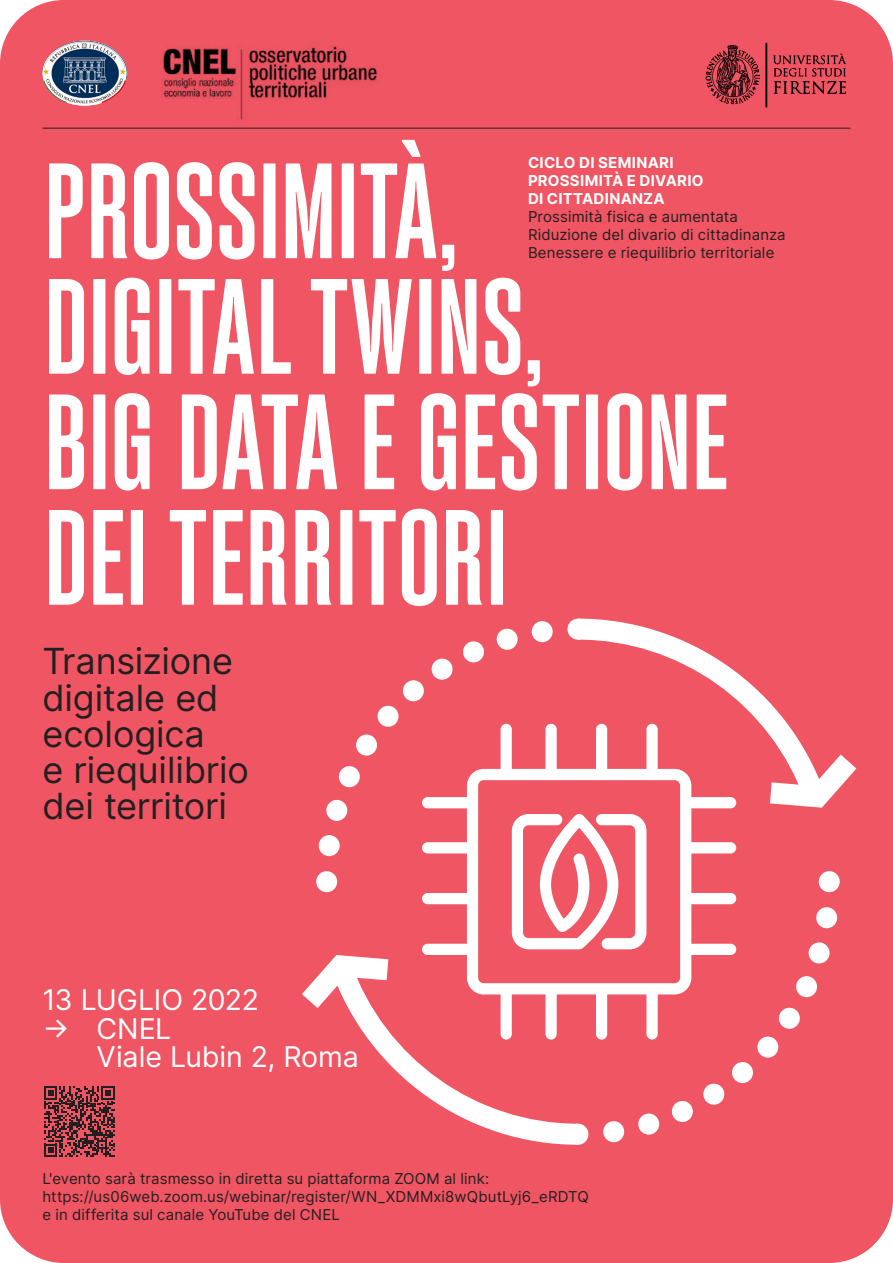
<style>
.page{position:relative;width:893px;height:1263px;background:#ef5563}
.page>*{position:absolute;margin:0;border:0;box-sizing:border-box;transform-origin:0 0}
.t1{font:500 condensed 134.25px/115.5px "Fixture";letter-spacing:-.025em;color:#fff}
.t2{font:36px/36px "Inter";letter-spacing:-.005em;color:#231f20}
.t3{font:28.5px "Inter";letter-spacing:-.005em;color:#fff}
.t4{font:15px/18px "Inter";letter-spacing:.01em;color:#231f20}
.t5{font:700 15px/18px "Inter";letter-spacing:.02em;color:#fff}
</style>
<div class="page">
<img style="left:43px;top:41px;width:84px;height:65px">
<img style="left:705px;top:42px;width:142px;height:66px">
<hr style="left:43px;top:128px;width:807px;height:1px;background:#231f20">
<svg style="left:318px;top:621px;width:235px;height:235px"></svg>
<svg style="left:316px;top:871px;width:21px;height:21px"></svg>
<svg style="left:578px;top:1123px;width:10px;height:22px"></svg>
<svg style="left:602px;top:907px;width:236px;height:235px"></svg>
<svg style="left:819px;top:871px;width:21px;height:21px"></svg>
<svg style="left:348px;top:962px;width:230px;height:183px"></svg>
<svg style="left:302px;top:955px;width:86px;height:53px"></svg>
<svg style="left:567px;top:618px;width:289px;height:190px"></svg>
<svg style="left:422px;top:724px;width:314px;height:315px"></svg>
<img style="left:151px;top:46px;width:237px;height:83px">
<svg style="left:44px;top:1086px;width:71px;height:71px"></svg>
<p class="t1" style="left:42px;top:155px;width:689px">PROSSIMITÀ,<br>DIGITAL TWINS,<br>BIG DATA E GESTIONE<br>DEI TERRITORI</p>
<p class="t5" style="left:528px;top:153px;width:147px">CICLO DI SEMINARI</p>
<p class="t5" style="left:528px;top:171px;width:177px">PROSSIMITÀ E DIVARIO<br>DI CITTADINANZA</p>
<p class="t4" style="left:528px;top:207px;width:211px">Prossimità fisica e aumentata</p>
<p class="t4" style="left:528px;top:225px;width:259px">Riduzione del divario di cittadinanza</p>
<p class="t4" style="left:528px;top:243px;width:248px">Benessere e riequilibrio territoriale</p>
<p class="t2" style="left:43px;top:643px;width:192px">Transizione digitale ed ecologica</p>
<p class="t2" style="left:43px;top:751px;width:208px">e riequilibrio dei territori</p>
<p class="t3" style="left:43px;top:979px;width:218px">13 LUGLIO 2022</p>
<p class="t3" style="left:43px;top:1007px;width:130px">→ CNEL</p>
<p class="t3" style="left:97px;top:1036px;width:264px">Viale Lubin 2, Roma</p>
<p class="t4" style="left:43px;top:1170px;width:548px">L'evento sarà trasmesso in diretta su piattaforma ZOOM al link: https://us06web.zoom.us/webinar/register/WN_XDMMxi8wQbutLyj6_eRDTQ</p>
<p class="t4" style="left:43px;top:1206px;width:299px">e in differita sul canale YouTube del CNEL</p>
</div>
